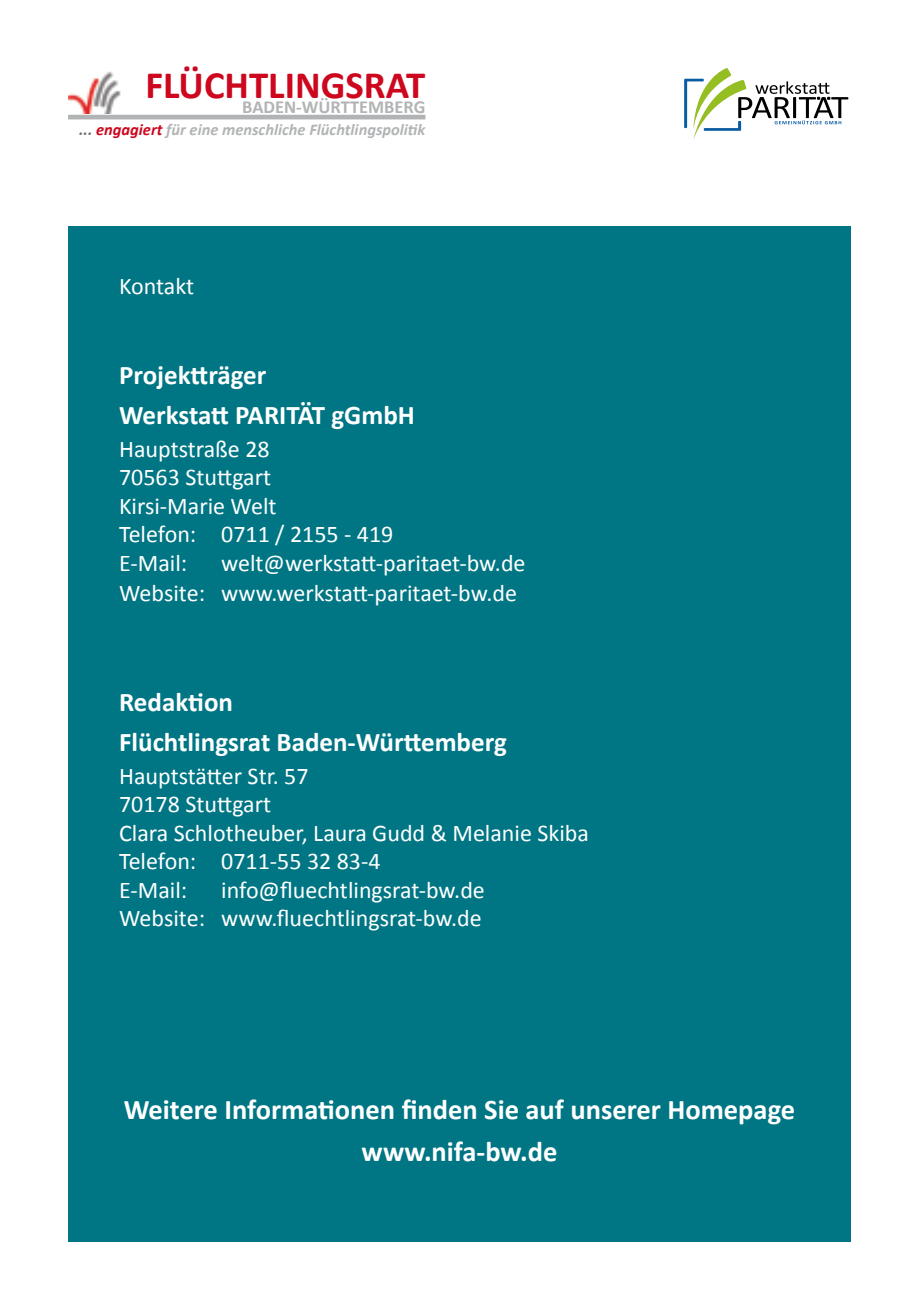
<style>
.page{position:relative;width:919px;height:1310px;background:#fff}
.page>*{position:absolute;margin:0;border:0;box-sizing:border-box;transform-origin:0 0}
.t1{font:700 38.7px "Calibri";color:#cd071e}
.t2{font:700 28.5px/42px "Calibri";color:#fff;text-align:center}
.t3{font:700 27px/40.2px "Calibri";color:#fff}
.t4{font:24px/28.5px "Calibri";color:#fff}
.t5{font:700 18.3px "Calibri";color:#b1b3b4}
.t6{font:italic 700 16.5px "Calibri";color:#b1b3b4}
.s1{color:#707172}
.s2{color:#cd071e}
</style>
<div class="page">
<div style="left:68px;top:226px;width:782px;height:1016px;background:#007684"></div>
<hr style="left:68px;top:115px;width:357px;height:4px;background:#b1b3b4">
<img style="left:68px;top:71px;width:53px;height:43px">
<svg style="left:684px;top:68px;width:164px;height:71px"></svg>
<h1 class="t1" style="left:145px;top:60px;width:281px">FLÜCHTLINGSRAT</h1>
<p class="t5" style="left:242px;top:95px;width:185px">BADEN-WÜRTTEMBERG</p>
<p class="t6" style="left:79px;top:119px;width:347px"><span class="s1">...</span> <span class="s2">engagiert</span> für eine menschliche Flüchtlingspolitik</p>
<p class="t4" style="left:119px;top:272px;width:77px">Kontakt</p>
<p class="t3" style="left:119px;top:354px;width:297px">Projektträger<br>Werkstatt PARITÄT gGmbH</p>
<p class="t4" style="left:119px;top:434px;width:276px">Hauptstraße 28<br>70563 Stuttgart<br>Kirsi-Marie Welt<br>Telefon: 0711 / 2155 - 419<br>E-Mail:</p>
<p class="t4" style="left:119px;top:547px;width:408px;line-height:30px;text-indent:102px">welt@werkstatt-paritaet-bw.de<br>Website: www.werkstatt-paritaet-bw.de</p>
<p class="t3" style="left:119px;top:681px;width:389px">Redaktion<br>Flüchtlingsrat Baden-Württemberg</p>
<p class="t4" style="left:119px;top:761px;width:471px">Hauptstätter Str. 57<br>70178 Stuttgart<br>Clara Schlotheuber, Laura Gudd &amp; Melanie Skiba<br>Telefon: 0711-55 32 83-4<br>E-Mail:</p>
<p class="t4" style="left:119px;top:875px;width:367px;text-align:right">info@fluechtlingsrat-bw.de<br>Website: www.fluechtlingsrat-bw.de</p>
<p class="t2" style="left:124px;top:1088px;width:673px">Weitere Informationen finden Sie auf unserer Homepage www.nifa-bw.de</p>
</div>
